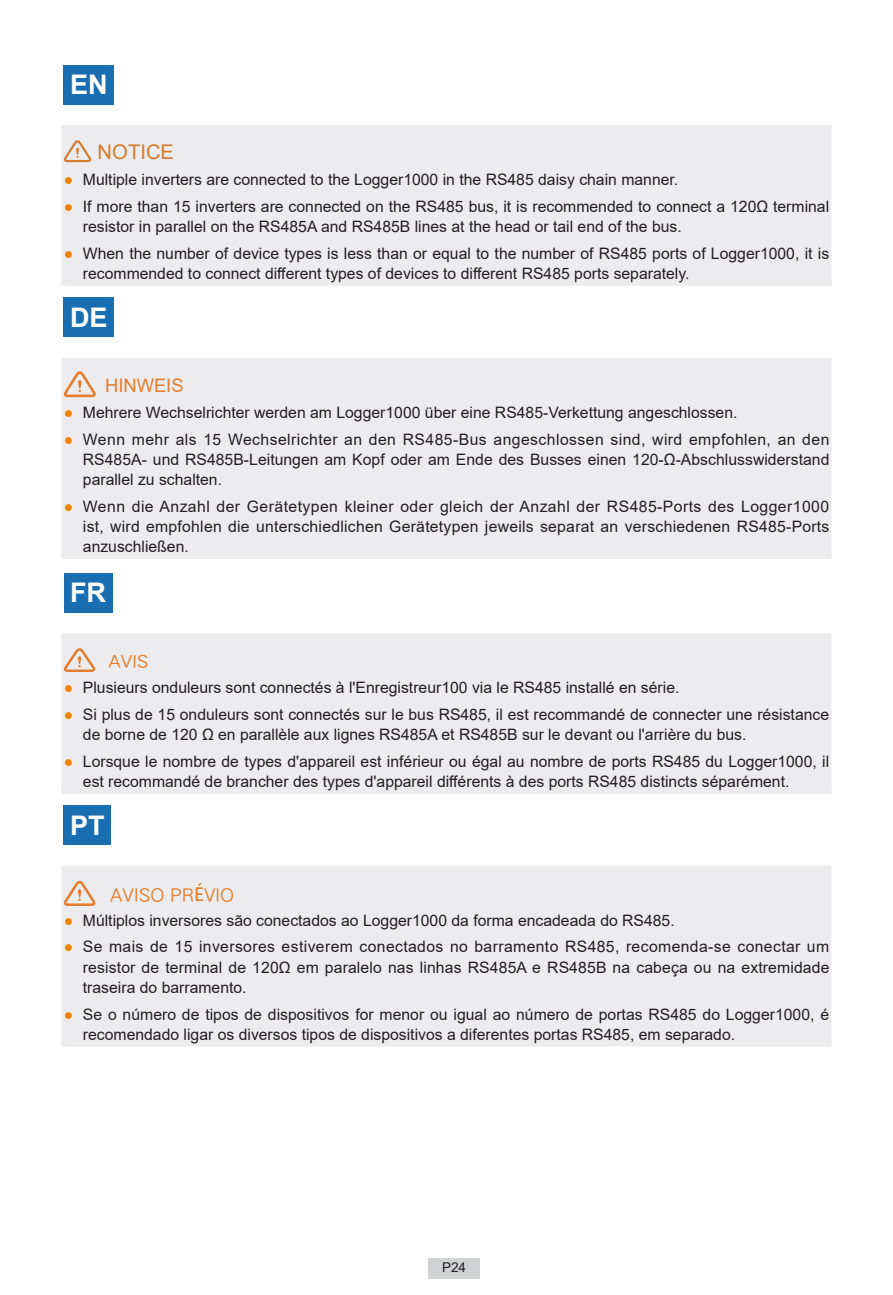
<style>
.page{position:relative;width:893px;height:1295px;background:#fff}
.page>*{position:absolute;margin:0;border:0;box-sizing:border-box;transform-origin:0 0}
.语种代码{font:700 27px "Arial";color:#fff}
.t1{font:20.25px "Arial";color:#d47b30}
.t2{font:18.45px "Arial";color:#e47d2d}
.t3{font:18.22px "HY Qi Hei EZS";color:#e47d2d}
.t4{font:17.1px "HY Qi Hei EZS";color:#e47d2d;scale:1.05 1}
.t5{font:15.75px/20.2px "Arial";color:#231f20}
.t6{font:13.5px "Arial";color:#231f20}
.s1{color:#f08200}
.s2{font-family:"Microsoft Ya Hei"}
</style>
<div class="page">
<div style="left:428px;top:1258px;width:52px;height:21px;background:#d1d2d4"></div>
<div style="left:64px;top:65px;width:50px;height:40px;background:#196eb1"></div>
<div style="left:64px;top:127px;width:765px;height:154px;background:#ececee"></div>
<div style="left:62px;top:125px;width:769px;height:163px;border:4px solid #ececee"></div>
<div style="left:62px;top:277px;width:769px;height:9px;background:#ececee"></div>
<div style="left:64px;top:297px;width:50px;height:40px;background:#196eb1"></div>
<div style="left:64px;top:360px;width:765px;height:194px;background:#ececee"></div>
<div style="left:62px;top:358px;width:769px;height:203px;border:4px solid #ececee"></div>
<div style="left:62px;top:550px;width:769px;height:9px;background:#ececee"></div>
<div style="left:64px;top:573px;width:49px;height:39px;background:#196eb1"></div>
<div style="left:64px;top:635px;width:765px;height:154px;background:#ececee"></div>
<div style="left:62px;top:633px;width:769px;height:163px;border:4px solid #ececee"></div>
<div style="left:62px;top:785px;width:769px;height:9px;background:#ececee"></div>
<div style="left:64px;top:805px;width:47px;height:40px;background:#196eb1"></div>
<div style="left:64px;top:868px;width:765px;height:174px;background:#ececee"></div>
<div style="left:62px;top:866px;width:769px;height:183px;border:4px solid #ececee"></div>
<div style="left:62px;top:1037px;width:769px;height:9px;background:#ececee"></div>
<svg style="left:64px;top:140px;width:28px;height:23px"></svg>
<svg style="left:64px;top:371px;width:32px;height:27px"></svg>
<svg style="left:64px;top:648px;width:32px;height:24px"></svg>
<svg style="left:64px;top:881px;width:32px;height:25px"></svg>
<p class="语种代码" style="left:70px;top:66px;width:39px">EN</p>
<p class="t1" style="left:98px;top:138px;width:78px">NOTICE</p>
<p class="t5" style="left:64px;top:170px;width:616px"><span class="s1">●</span> Multiple inverters are connected to the Logger1000 in the RS485 daisy chain manner.</p>
<p class="t5" style="left:83px;top:196px;width:748px;text-indent:-19px"><span class="s1">●</span> If more than 15 inverters are connected on the RS485 bus, it is recommended to connect a 120Ω terminal resistor in parallel on the RS485A and RS485B lines at the head or tail end of the bus.</p>
<p class="t5" style="left:83px;top:243px;width:748px;text-indent:-19px"><span class="s1">●</span> When the number of device types is less than or equal to the number of RS485 ports of Logger1000, it is recommended to connect different types of devices to different RS485 ports separately.</p>
<p class="语种代码" style="left:70px;top:298px;width:39px">DE</p>
<p class="t2" style="left:105px;top:373px;width:80px">HINWEIS</p>
<p class="t5" style="left:64px;top:402px;width:675px"><span class="s1">●</span> Mehrere Wechselrichter werden am Logger1000 über eine RS485-Verkettung angeschlossen.</p>
<p class="t5" style="left:83px;top:429px;width:748px;text-align:justify;text-indent:-19px"><span class="s1">●</span> Wenn mehr als 15 Wechselrichter an den RS485-Bus angeschlossen sind, wird empfohlen, an den RS485A- und RS485B-Leitungen am Kopf oder am Ende des Busses einen 120-Ω-Abschlusswiderstand parallel zu schalten.</p>
<p class="t5" style="left:83px;top:496px;width:748px;text-align:justify;text-indent:-19px"><span class="s1">●</span> Wenn die Anzahl der Gerätetypen kleiner oder gleich der Anzahl der RS485-Ports des Logger1000 ist, wird empfohlen die unterschiedlichen Gerätetypen jeweils separat an verschiedenen RS485-Ports anzuschließen.</p>
<p class="语种代码" style="left:70px;top:574px;width:37px">FR</p>
<p class="t4" style="left:109px;top:652px;width:40px">BWJT</p>
<p class="t5" style="left:64px;top:677px;width:617px"><span class="s1">●</span> Plusieurs onduleurs sont connectés à l'Enregistreur100 via le RS485 installé en série.</p>
<p class="t5" style="left:83px;top:704px;width:748px;text-indent:-19px"><span class="s1">●</span> Si plus de 15 onduleurs sont connectés sur le bus RS485, il est recommandé de connecter une résistance de borne de 120 Ω en parallèle aux lignes RS485A et RS485B sur le devant ou l'arrière du bus.</p>
<p class="t5" style="left:83px;top:751px;width:748px;text-indent:-19px"><span class="s1">●</span> Lorsque le nombre de types d'appareil est inférieur ou égal au nombre de ports RS485 du Logger1000, il est recommandé de brancher des types d'appareil différents à des ports RS485 distincts séparément.</p>
<p class="语种代码" style="left:70px;top:806px;width:36px">PT</p>
<p class="t3" style="left:110px;top:884px;width:125px">BWJTP!QS<span class="s2">É</span>WJP</p>
<p class="t5" style="left:64px;top:910px;width:612px"><span class="s1">●</span> Múltiplos inversores são conectados ao Logger1000 da forma encadeada do RS485.</p>
<p class="t5" style="left:83px;top:936px;width:748px;text-align:justify;text-indent:-19px"><span class="s1">●</span> Se mais de 15 inversores estiverem conectados no barramento RS485, recomenda-se conectar um resistor de terminal de 120Ω em paralelo nas linhas RS485A e RS485B na cabeça ou na extremidade traseira do barramento.</p>
<p class="t5" style="left:83px;top:1004px;width:748px;text-indent:-19px"><span class="s1">●</span> Se o número de tipos de dispositivos for menor ou igual ao número de portas RS485 do Logger1000, é recomendado ligar os diversos tipos de dispositivos a diferentes portas RS485, em separado.</p>
<p class="t6" style="left:442px;top:1257px;width:25px">P24</p>
</div>
